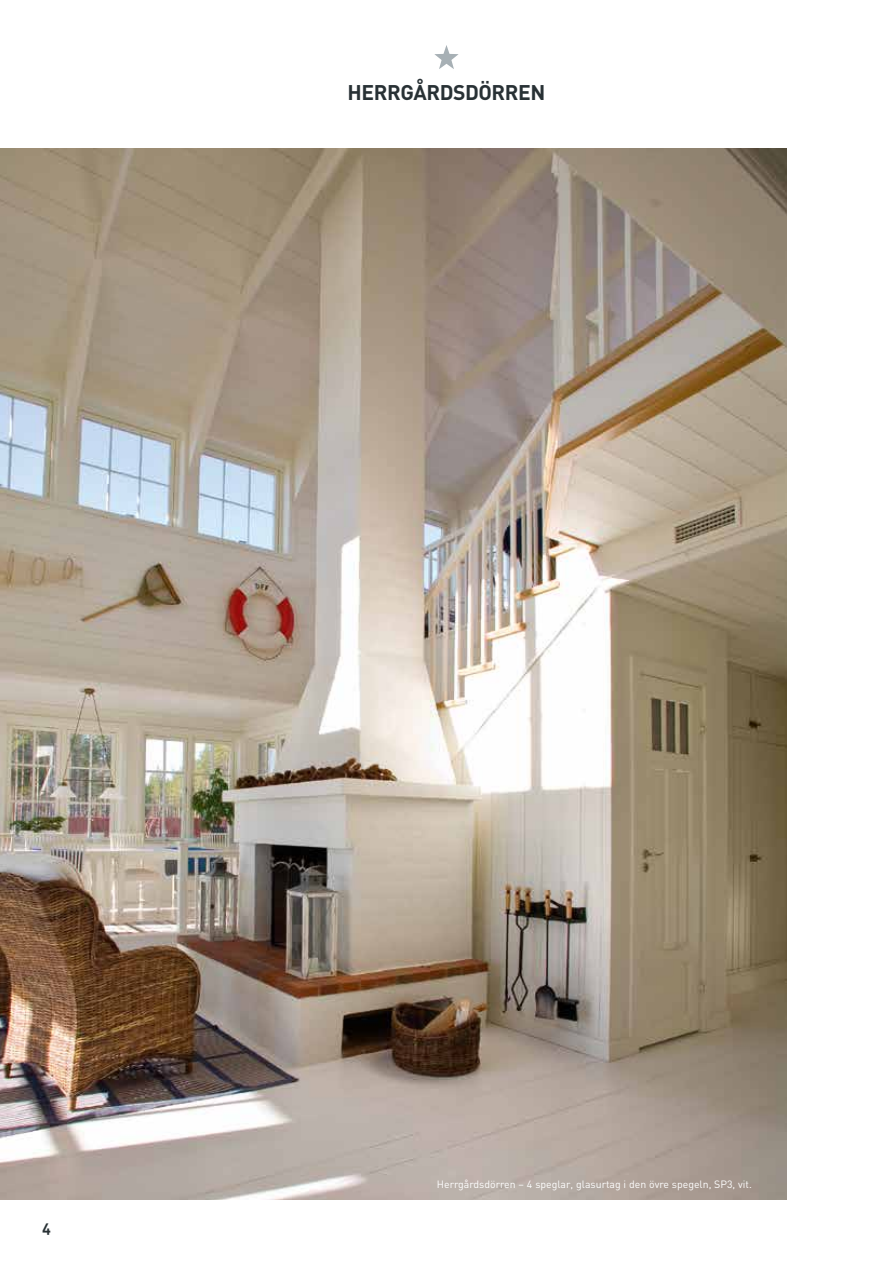
<style>
.page{position:relative;width:893px;height:1263px;background:#fff}
.page>*{position:absolute;margin:0;border:0;box-sizing:border-box;transform-origin:0 0}
.t1{font:700 21px "DIN";letter-spacing:-.02em;color:#283135}
.t2{font:15px "DIN Bold Alternate";color:#283135}
.t3{font:10.5px "DIN";color:#fff}
</style>
<div class="page">
<img style="left:0;top:149px;width:787px;height:1050px">
<svg style="left:434px;top:45px;width:25px;height:24px"></svg>
<h1 class="t1" style="left:347px;top:79px;width:199px">HERRGÅRDSDÖRREN</h1>
<h2 class="t2" style="left:42px;top:1218px;width:10px">4</h2>
<p class="t3" style="left:437px;top:1177px;width:316px">Herrgårdsdörren – 4 speglar, glasurtag i den övre spegeln, SP3, vit.</p>
</div>
